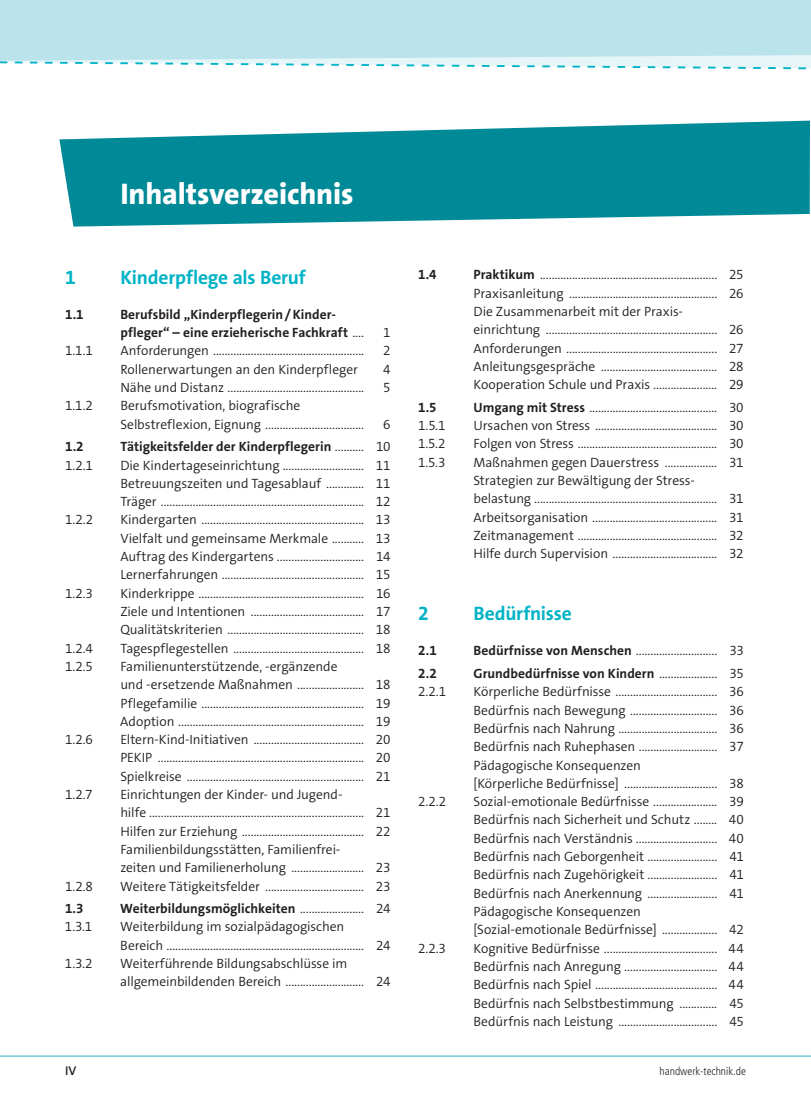
<style>
.page{position:relative;width:811px;height:1108px;background:#fff}
.page>*{position:absolute;margin:0;border:0;box-sizing:border-box;transform-origin:0 0}
.t1{font:800 30px "The Sans Os F";letter-spacing:-.005em;color:#fff}
.t2{font:700 19.5px "The Sans Os F";letter-spacing:-.01em;color:#00b3c5}
.t3{font:300 13.5px/18.3px "The Sans Os F";letter-spacing:-.005em;color:#231f20}
.t4{font:700 13.5px/18.3px "The Sans Os F";color:#231f20}
.t5{font:600 12.75px "The Sans Os F";color:#231f20}
.t6{font:300 condensed 11.25px "Frutiger LT Std";color:#231f20}
.s1{font-weight:300}
.s2{font-weight:700}
</style>
<div class="page">
<svg style="left:0;top:61px;width:810px;height:9px"></svg>
<svg style="left:0;top:14px;width:810px;height:47px;background:#bce4eb"></svg>
<hr style="left:0;top:1055px;width:810px;height:2px;background:#71cdd9">
<svg style="left:59px;top:121px;width:750px;height:106px;background:#279ba6"></svg>
<div style="left:0;top:0;width:811px;height:14px;background:#bae3eb"></div>
<h1 class="t1" style="left:120px;top:175px;width:234px">Inhaltsverzeichnis</h1>
<h2 class="t2" style="left:65px;top:264px;width:12px">1</h2>
<h2 class="t2" style="left:120px;top:264px;width:187px">Kinderpflege als Beruf</h2>
<p class="t4" style="left:65px;top:305px;width:20px">1.1</p>
<p class="t4" style="left:120px;top:305px;width:245px">Berufsbild „Kinderpflegerin/Kinder&shy;pfleger“ – eine erzieherische Fachkraft <span class="s1">....</span></p>
<p class="t3" style="left:383px;top:324px;width:9px">1</p>
<p class="t3" style="left:65px;top:342px;width:29px">1.1.1</p>
<p class="t3" style="left:120px;top:342px;width:245px">Anforderungen ....................................................</p>
<p class="t3" style="left:383px;top:342px;width:9px">2</p>
<p class="t3" style="left:120px;top:360px;width:239px">Rollenerwartungen an den Kinderpfleger</p>
<p class="t3" style="left:383px;top:360px;width:9px">4</p>
<p class="t3" style="left:120px;top:378px;width:245px">Nähe und Distanz ...............................................</p>
<p class="t3" style="left:383px;top:378px;width:9px">5</p>
<p class="t3" style="left:65px;top:397px;width:29px">1.1.2</p>
<p class="t3" style="left:120px;top:397px;width:245px">Berufsmotivation, biografische<br>Selbstreflexion, Eignung ..................................</p>
<p class="t3" style="left:383px;top:415px;width:9px">6</p>
<p class="t4" style="left:65px;top:438px;width:20px">1.2</p>
<p class="t4" style="left:120px;top:438px;width:271px">Tätigkeitsfelder der Kinderpflegerin <span class="s1">.......... 10</span></p>
<p class="t3" style="left:65px;top:456px;width:29px">1.2.1</p>
<p class="t3" style="left:120px;top:456px;width:272px;text-align:justify">Die Kindertageseinrichtung ............................ 11<br>Betreuungszeiten und Tagesablauf ............. 11<br>Träger ...................................................................... 12</p>
<p class="t3" style="left:65px;top:511px;width:30px">1.2.2</p>
<p class="t3" style="left:120px;top:511px;width:272px;text-align:justify">Kindergarten ........................................................ 13<br>Vielfalt und gemeinsame Merkmale ........... 13<br>Auftrag des Kindergartens .............................. 14<br>Lernerfahrungen ................................................. 15</p>
<p class="t3" style="left:65px;top:584px;width:29px">1.2.3</p>
<p class="t3" style="left:120px;top:584px;width:272px;text-align:justify">Kinderkrippe ......................................................... 16<br>Ziele und Intentionen ....................................... 17<br>Qualitätskriterien ............................................... 18</p>
<p class="t3" style="left:65px;top:639px;width:29px">1.2.4</p>
<p class="t3" style="left:120px;top:639px;width:272px">Tagespflegestellen ............................................. 18</p>
<p class="t3" style="left:65px;top:657px;width:29px">1.2.5</p>
<p class="t3" style="left:120px;top:657px;width:272px">Familienunterstützende, -ergänzende<br>und -ersetzende Maßnahmen ....................... 18<br>Pflegefamilie ........................................................ 19<br>Adoption ................................................................ 19</p>
<p class="t3" style="left:65px;top:731px;width:29px">1.2.6</p>
<p class="t3" style="left:120px;top:731px;width:272px;text-align:justify">Eltern-Kind-Initiativen ...................................... 20<br>PEKIP ....................................................................... 20<br>Spielkreise ............................................................. 21</p>
<p class="t3" style="left:65px;top:785px;width:29px">1.2.7</p>
<p class="t3" style="left:120px;top:785px;width:272px">Einrichtungen der Kinder- und Jugend-<br>hilfe .......................................................................... 21<br>Hilfen zur Erziehung .......................................... 22<br>Familienbildungsstätten, Familienfrei-<br>zeiten und Familienerholung ......................... 23</p>
<p class="t3" style="left:65px;top:877px;width:29px">1.2.8</p>
<p class="t3" style="left:120px;top:877px;width:272px">Weitere Tätigkeitsfelder .................................. 23</p>
<p class="t4" style="left:65px;top:900px;width:20px">1.3</p>
<p class="t4" style="left:120px;top:900px;width:271px">Weiterbildungsmöglichkeiten <span class="s1">...................... 24</span></p>
<p class="t3" style="left:65px;top:918px;width:29px">1.3.1</p>
<p class="t3" style="left:120px;top:918px;width:271px">Weiterbildung im sozialpädagogischen<br>Bereich .................................................................... 24</p>
<p class="t3" style="left:65px;top:954px;width:29px">1.3.2</p>
<p class="t3" style="left:120px;top:954px;width:271px">Weiterführende Bildungsabschlüsse im allgemeinbildenden Bereich ........................... 24</p>
<p class="t4" style="left:418px;top:266px;width:20px">1.4</p>
<p class="t3" style="left:473px;top:266px;width:272px"><span class="s2">Praktikum</span> ............................................................. 25<br>Praxisanleitung ................................................... 26<br>Die Zusammenarbeit mit der Praxis&shy;einrichtung ........................................................... 26<br>Anforderungen .................................................... 27<br>Anleitungsgespräche ........................................ 28<br>Kooperation Schule und Praxis ...................... 29</p>
<p class="t4" style="left:418px;top:398px;width:20px">1.5</p>
<p class="t3" style="left:473px;top:398px;width:271px"><span class="s2">Umgang mit Stress</span> ............................................ 30</p>
<p class="t3" style="left:418px;top:416px;width:29px">1.5.1</p>
<p class="t3" style="left:473px;top:416px;width:272px">Ursachen von Stress .......................................... 30</p>
<p class="t3" style="left:418px;top:435px;width:29px">1.5.2</p>
<p class="t3" style="left:473px;top:435px;width:272px">Folgen von Stress ................................................ 30</p>
<p class="t3" style="left:418px;top:453px;width:29px">1.5.3</p>
<p class="t3" style="left:473px;top:453px;width:272px">Maßnahmen gegen Dauerstress .................. 31<br>Strategien zur Bewältigung der Stress&shy;belastung ............................................................... 31<br>Arbeitsorganisation ........................................... 31<br>Zeitmanagement ................................................ 32<br>Hilfe durch Supervision .................................... 32</p>
<h2 class="t2" style="left:418px;top:601px;width:12px">2</h2>
<h2 class="t2" style="left:473px;top:601px;width:100px">Bedürfnisse</h2>
<p class="t4" style="left:418px;top:642px;width:20px">2.1</p>
<p class="t3" style="left:473px;top:642px;width:271px"><span class="s2">Bedürfnisse von Menschen</span> ............................ 33</p>
<p class="t4" style="left:418px;top:664px;width:20px">2.2</p>
<p class="t4" style="left:473px;top:664px;width:271px">Grundbedürfnisse von Kindern <span class="s1">.................... 35</span></p>
<p class="t3" style="left:418px;top:683px;width:29px">2.2.1</p>
<p class="t3" style="left:473px;top:683px;width:272px">Körperliche Bedürfnisse ................................... 36<br>Bedürfnis nach Bewegung .............................. 36<br>Bedürfnis nach Nahrung .................................. 36<br>Bedürfnis nach Ruhephasen ........................... 37<br>Pädagogische Konsequenzen<br>[Körperliche Bedürfnisse] ................................ 38</p>
<p class="t3" style="left:418px;top:793px;width:29px">2.2.2</p>
<p class="t3" style="left:473px;top:793px;width:272px">Sozial-emotionale Bedürfnisse ...................... 39<br>Bedürfnis nach Sicherheit und Schutz ........ 40<br>Bedürfnis nach Verständnis ............................ 40<br>Bedürfnis nach Geborgenheit ........................ 41<br>Bedürfnis nach Zugehörigkeit ........................ 41<br>Bedürfnis nach Anerkennung ........................ 41<br>Pädagogische Konsequenzen [Sozial-emotionale Bedürfnisse] ................... 42</p>
<p class="t3" style="left:418px;top:939px;width:29px">2.2.3</p>
<p class="t3" style="left:473px;top:939px;width:271px;text-align:justify">Kognitive Bedürfnisse ....................................... 44<br>Bedürfnis nach Anregung ................................ 44<br>Bedürfnis nach Spiel .......................................... 44<br>Bedürfnis nach Selbstbestimmung ............. 45<br>Bedürfnis nach Leistung .................................. 45</p>
<p class="t5" style="left:65px;top:1063px;width:13px">IV</p>
<p class="t6" style="left:659px;top:1065px;width:88px">handwerk-technik.de</p>
</div>
